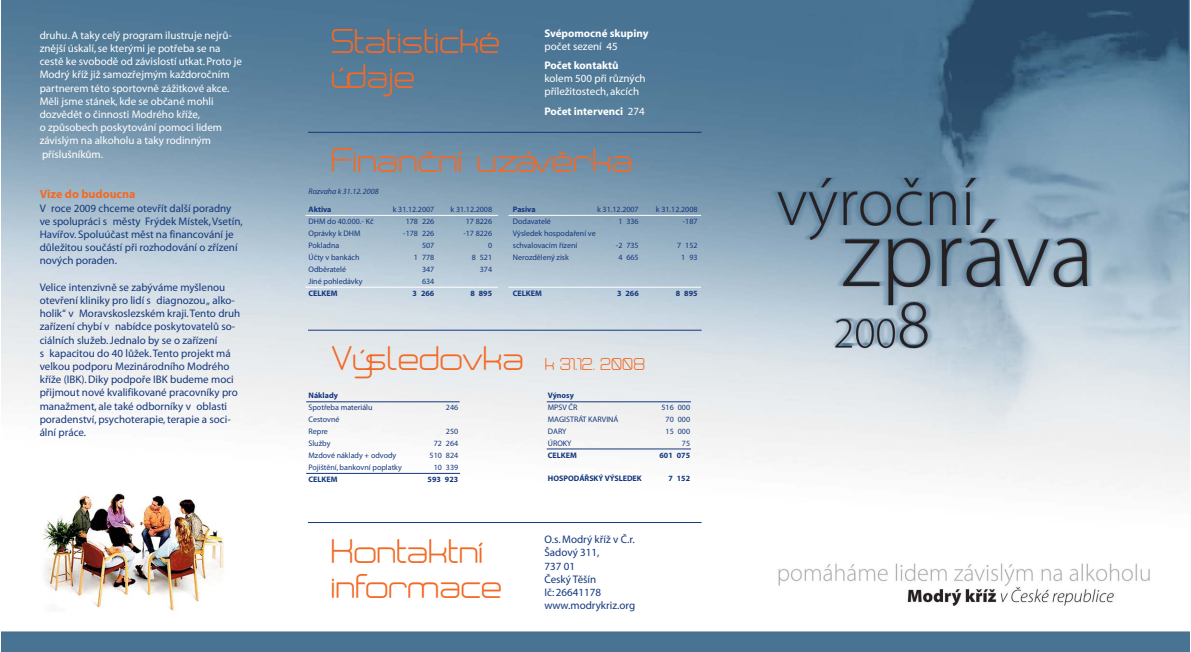
<style>
.page{position:relative;width:1191px;height:652px;background:#fff}
.page>*{position:absolute;margin:0;border:0;box-sizing:border-box;transform-origin:0 0}
.t1{font:30px/35px "Neogrey";color:#f26a25}
.t2{font:15px "Neogrey";color:#f26a25}
.t3{font:700 12px "Myriad CE";color:#f26a25}
.t4{font:11px/13.2px "Myriad CE";color:#14377d}
.t5{font:11px/13.2px "Myriad CE";color:#fff}
.t6{font:700 11px "Myriad CE";color:#fff}
.t7{font:8px/12px "Myriad CE";color:#14377d;text-align:right}
.t8{font:700 8px "Myriad CE";color:#14377d}
.t9{font:italic 8px "Myriad CE";color:#14377d}
.s1{font-weight:400}
.s2{font-size:30px}
</style>
<div class="page">
<img style="left:2px;top:0;width:1187px;height:652px">
<hr style="left:308px;top:522px;width:393px;height:1px;background:#14377d">
<hr style="left:308px;top:330px;width:393px;height:1px;background:#14377d">
<hr style="left:308px;top:132px;width:393px;height:1px;background:#14377d">
<hr style="left:305px;top:287px;width:193px;height:1px;background:#fff">
<hr style="left:508px;top:287px;width:193px;height:1px;background:#fff">
<hr style="left:508px;top:215px;width:193px;height:1px;background:#fff">
<hr style="left:305px;top:215px;width:193px;height:1px;background:#fff">
<hr style="left:306px;top:473px;width:154px;height:1px;background:#14377d">
<hr style="left:547px;top:449px;width:144px;height:1px;background:#14377d">
<hr style="left:547px;top:402px;width:144px;height:1px;background:#14377d">
<hr style="left:306px;top:402px;width:153px;height:1px;background:#14377d">
<p class="t5" style="left:40px;top:29px;width:204px">druhu. A taky celý program ilustruje nejrů&shy;znější úskalí, se kterými je potřeba se na cestě ke svobodě od závislostí utkat. Proto je Modrý kříž již samozřejmým každoročním partnerem této sportovně zážitkové akce.<br>Měli jsme stánek, kde se občané mohli dozvědět o činnosti Modrého kříže,<br>o způsobech poskytování pomoci lidem závislým na alkoholu a taky rodinným příslušníkům.</p>
<p class="t3" style="left:40px;top:189px;width:97px">Vize do budoucna</p>
<p class="t4" style="left:40px;top:202px;width:204px">V roce 2009 chceme otevřít další poradny ve spolupráci s městy Frýdek Místek,Vsetín, Havířov. Spoluúčast měst na financování je důležitou součástí při rozhodování o zřízení nových poraden.</p>
<p class="t4" style="left:40px;top:281px;width:202px">Velice intenzivně se zabýváme myšlenou otevření kliniky pro lidí s diagnozou„ alko&shy;holik“ v Moravskoslezském kraji.Tento druh zařízení chybí v nabídce poskytovatelů so&shy;ciálních služeb. Jednalo by se o zařízení<br>s kapacitou do 40 lůžek.Tento projekt má velkou podporu Mezinárodního Modrého kříže (IBK). Diky podpoře IBK budeme moci přijmout nové kvalifikované pracovníky pro manažment, ale také odborníky v oblasti poradenství, psychoterapie, terapie a soci&shy;ální práce.</p>
<h1 class="t1" style="left:332px;top:25px;width:163px">Statistické údaje</h1>
<p class="t6" style="left:544px;top:28px;width:105px">Svépomocné skupiny</p>
<p class="t5" style="left:544px;top:40px;width:75px">počet sezení 45</p>
<p class="t6" style="left:544px;top:61px;width:76px">Počet kontaktů</p>
<p class="t5" style="left:544px;top:73px;width:103px">kolem 500 při různých příležitostech, akcích</p>
<p class="t6" style="left:544px;top:106px;width:102px">Počet intervenci <span class="s1">274</span></p>
<h1 class="t1" style="left:332px;top:144px;width:303px">Finanční uzávěrka</h1>
<p class="t9" style="left:308px;top:187px;width:72px">Rozvaha k 31.12.2008</p>
<p class="t8" style="left:308px;top:206px;width:25px">Aktiva</p>
<p class="t7" style="left:308px;top:216px;width:67px;text-align:left">DHM do 40.000.- Kč<br>Oprávky k DHM<br>Pokladna<br>Účty v bankách<br>Odběratelé<br>Jiné pohledávky</p>
<p class="t8" style="left:308px;top:290px;width:31px">CELKEM</p>
<p class="t7" style="left:393px;top:204px;width:43px">k 31.12.2007<br>178 226 -178 226<br>507<br>1 778<br>347<br>634</p>
<p class="t8" style="left:413px;top:290px;width:23px">3 266</p>
<p class="t7" style="left:450px;top:204px;width:43px">k 31.12.2008<br>17 8226<br>-17 8226<br>0<br>8 521<br>374</p>
<p class="t8" style="left:470px;top:290px;width:23px">8 895</p>
<p class="t7" style="left:597px;top:204px;width:43px">k 31.12.2007<br>1 336</p>
<p class="t7" style="left:616px;top:240px;width:24px;text-align:center">-2 735<br>4 665</p>
<p class="t8" style="left:617px;top:290px;width:23px">3 266</p>
<p class="t8" style="left:513px;top:206px;width:24px">Pasiva</p>
<p class="t7" style="left:513px;top:216px;width:84px;text-align:left">Dodavatelé<br>Výsledek hospodaření ve schvalovacím řízení<br>Nerozdělený zisk</p>
<p class="t8" style="left:513px;top:290px;width:31px">CELKEM</p>
<p class="t7" style="left:656px;top:204px;width:43px">k 31.12.2008 -187</p>
<p class="t7" style="left:677px;top:240px;width:22px;text-align:center">7 152<br>1 93</p>
<p class="t8" style="left:676px;top:290px;width:23px">8 895</p>
<h2 class="t2" style="left:332px;top:356px;width:315px"><span class="s2">Výsledovka</span> k 31.12. 2008</h2>
<p class="t8" style="left:308px;top:392px;width:31px">Náklady</p>
<p class="t7" style="left:308px;top:402px;width:65px">Spotřeba materiálu</p>
<p class="t7" style="left:446px;top:402px;width:14px">246</p>
<p class="t7" style="left:308px;top:414px;width:33px;text-align:left">Cestovné<br>Repre</p>
<p class="t7" style="left:446px;top:426px;width:14px">250</p>
<p class="t7" style="left:308px;top:438px;width:23px">Služby</p>
<p class="t7" style="left:434px;top:438px;width:26px">72 264</p>
<p class="t7" style="left:308px;top:450px;width:89px">Mzdové náklady + odvody</p>
<p class="t7" style="left:429px;top:450px;width:30px">510 824</p>
<p class="t7" style="left:308px;top:462px;width:95px">Pojištění, bankovní poplatky</p>
<p class="t7" style="left:434px;top:462px;width:26px">10 339</p>
<p class="t8" style="left:308px;top:476px;width:31px">CELKEM</p>
<p class="t8" style="left:427px;top:476px;width:32px">593 923</p>
<h1 class="t1" style="left:332px;top:535px;width:172px">Kontaktní informace</h1>
<p class="t8" style="left:548px;top:392px;width:28px">Výnosy</p>
<p class="t7" style="left:548px;top:402px;width:31px">MPSV ČR</p>
<p class="t7" style="left:661px;top:402px;width:30px">516 000</p>
<p class="t7" style="left:548px;top:414px;width:72px">MAGISTRÁT KARVINÁ</p>
<p class="t7" style="left:665px;top:414px;width:26px">70 000</p>
<p class="t7" style="left:548px;top:426px;width:20px">DARY</p>
<p class="t7" style="left:665px;top:426px;width:26px">15 000</p>
<p class="t7" style="left:548px;top:438px;width:25px">ÚROKY</p>
<p class="t7" style="left:682px;top:438px;width:10px">75</p>
<p class="t8" style="left:548px;top:452px;width:31px">CELKEM</p>
<p class="t8" style="left:659px;top:452px;width:32px">601 075</p>
<p class="t8" style="left:548px;top:475px;width:95px">HOSPODÁŘSKÝ VÝSLEDEK</p>
<p class="t8" style="left:668px;top:475px;width:23px">7 152</p>
<p class="t4" style="left:544px;top:534px;width:92px">O.s. Modrý kříž v Č.r.<br>Šadový 311,<br>737 01<br>Český Těšín<br>Ič: 26641178 www.modrykriz.org</p>
</div>
